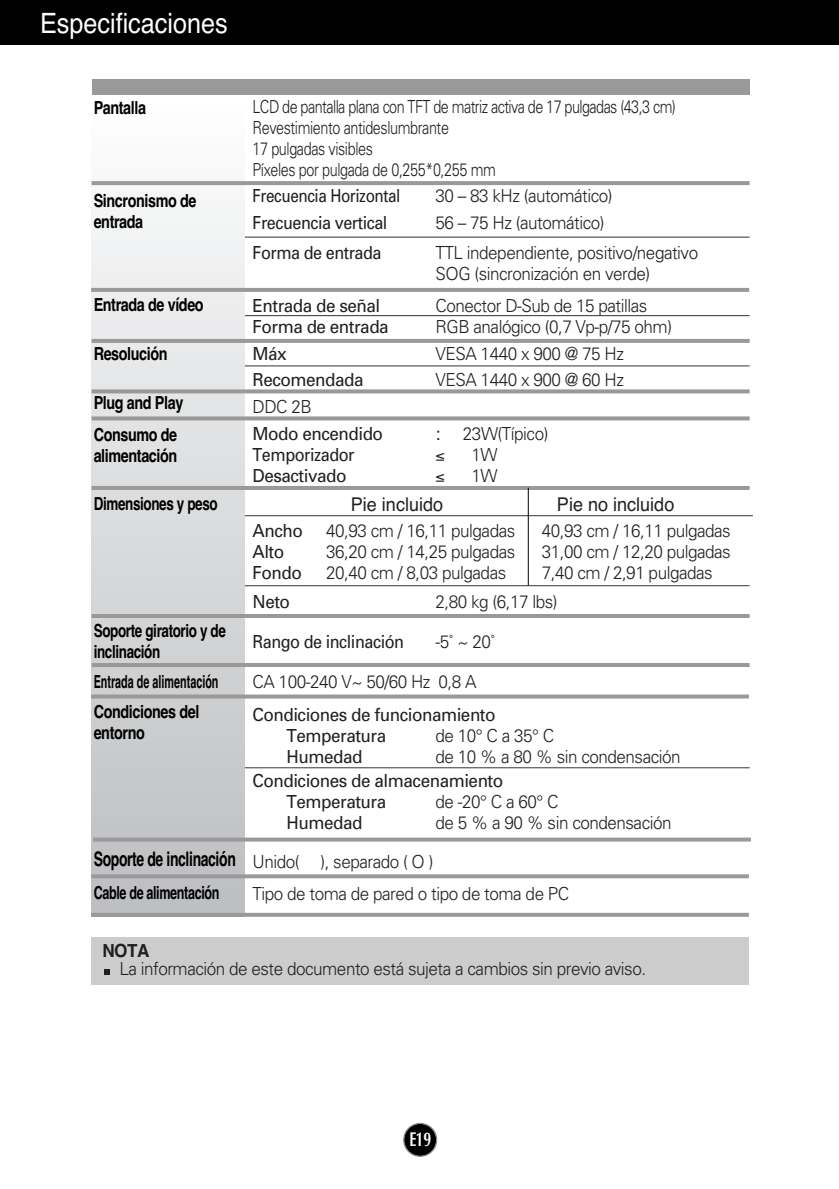
<style>
.page{position:relative;width:839px;height:1189px;background:#fff}
.page>*{position:absolute;margin:0;border:0;box-sizing:border-box;transform-origin:0 0}
.t1{font:28px "Helvetica";color:#fff;scale:.9 1}
.t2{font:700 20px "Helvetica";letter-spacing:-.025em;color:#000;scale:.7 1}
.t3{font:700 20px "Optima";color:#fff;scale:.7 1}
.t4{font:19px "Helvetica";color:#231f20;scale:.95 1}
.t5{font:300 18px/21px "Univers";letter-spacing:-.03em;color:#231f20;scale:.95 1}
.t6{font:18px/21px "Univers";letter-spacing:-.03em;color:#231f20;scale:.95 1}
.t7{font:300 18px/21px "Univers";letter-spacing:-.03em;color:#231f20;scale:.8 1}
.t8{font:700 18px/21px "Helvetica";letter-spacing:-.03em;color:#000;scale:.8 1}
.t9{font:18px "Univers";letter-spacing:-.03em;color:#231f20;scale:.9 1}
.t10{font:700 18px/21px "Helvetica";letter-spacing:-.03em;color:#000;scale:.75 1}
.t11{font:700 18px/29.6px "Helvetica";color:#000;scale:.6 1}
.t12{font:18px "Univers";letter-spacing:-.03em;color:#231f20;scale:.85 1}
.t13{font:700 18px "Helvetica";letter-spacing:-.03em;color:#000;scale:.7 1}
.t14{font:700 18px "Helvetica";color:#231f20;scale:.95 1}
.s1{font-family:"Helvetica";font-weight:400}
</style>
<div class="page">
<div style="left:404px;top:1124px;width:32px;height:32px;background:#000;border-radius:50%"></div>
<div style="left:403px;top:1123px;width:34px;height:34px;border:1px solid #808080;border-radius:50%"></div>
<div style="left:0;top:0;width:839px;height:45px;background:#000"></div>
<div style="left:91px;top:937px;width:657px;height:48px;background:#ccc"></div>
<svg style="left:104px;top:969px;width:6px;height:6px"></svg>
<div style="left:92px;top:79px;width:657px;height:16px;background:#999"></div>
<div style="left:92px;top:99px;width:153px;height:817px;background:linear-gradient(to bottom,#fdfdfe,#bcbdc0)"></div>
<hr style="left:245px;top:237px;width:504px;height:1px;background:#333">
<hr style="left:92px;top:181px;width:657px;height:4px;background:#999">
<hr style="left:91px;top:288px;width:658px;height:4px;background:#999">
<hr style="left:92px;top:339px;width:657px;height:4px;background:#999">
<svg style="left:92px;top:389px;width:657px;height:4px;background:#a3a3a3"></svg>
<hr style="left:92px;top:486px;width:657px;height:4px;background:#999">
<hr style="left:92px;top:614px;width:657px;height:4px;background:#999">
<hr style="left:245px;top:315px;width:504px;height:1px;background:#333">
<hr style="left:245px;top:365px;width:504px;height:1px;background:#333">
<svg style="left:91px;top:694px;width:658px;height:4px;background:#a4a4a5"></svg>
<svg style="left:93px;top:837px;width:658px;height:4px;background:#a5a5a5"></svg>
<svg style="left:91px;top:874px;width:658px;height:4px;background:#a0a0a0"></svg>
<svg style="left:91px;top:913px;width:658px;height:4px;background:#9c9c9c"></svg>
<hr style="left:245px;top:767px;width:504px;height:1px;background:#333">
<hr style="left:245px;top:585px;width:504px;height:1px;background:#333">
<svg style="left:92px;top:416px;width:657px;height:4px;background:#a3a3a3"></svg>
<hr style="left:92px;top:663px;width:657px;height:4px;background:#999">
<hr style="left:245px;top:515px;width:508px;height:1px;background:#333">
<hr style="left:528px;top:488px;width:1px;height:97px;background:#000">
<h1 class="t1" style="left:40px;top:13px;width:210px">Especificaciones</h1>
<p class="t8" style="left:94px;top:99px;width:67px">Pantalla</p>
<p class="t8" style="left:94px;top:192px;width:130px">Sincronismo de entrada</p>
<p class="t8" style="left:94px;top:295px;width:139px">Entrada de vídeo</p>
<p class="t8" style="left:94px;top:344px;width:94px">Resolución</p>
<p class="t8" style="left:94px;top:389px;width:114px;line-height:31.6px">Plug and Play<br>Consumo de</p>
<p class="t8" style="left:94px;top:447px;width:106px">alimentación</p>
<p class="t10" style="left:94px;top:494px;width:167px">Dimensiones y peso</p>
<p class="t10" style="left:94px;top:622px;width:178px">Soporte giratorio y de inclinación</p>
<p class="t11" style="left:94px;top:669px;width:210px">Entrada de alimentación<br>Condiciones del</p>
<p class="t8" style="left:94px;top:724px;width:65px">entorno</p>
<p class="t2" style="left:94px;top:852px;width:205px">Soporte de inclinación</p>
<p class="t13" style="left:94px;top:886px;width:181px">Cable de alimentación</p>
<p class="t7" style="left:252px;top:97px;width:531px">LCD de pantalla plana con TFT de matriz activa de 17 pulgadas (43,3 cm)<br>Revestimiento antideslumbrante<br>17 pulgadas visibles<br>Píxeles por pulgada de 0,255*0,255 mm</p>
<p class="t12" style="left:252px;top:189px;width:176px">Frecuencia Horizontal</p>
<p class="t5" style="left:435px;top:187px;width:188px">30 – 83 kHz (automático)</p>
<p class="t9" style="left:252px;top:216px;width:151px">Frecuencia vertical</p>
<p class="t5" style="left:435px;top:214px;width:179px">56 – 75 Hz (automático)</p>
<p class="t9" style="left:252px;top:246px;width:145px">Forma de entrada</p>
<p class="t5" style="left:435px;top:243px;width:278px">TTL independiente, positivo/negativo<br>SOG (sincronización en verde)</p>
<p class="t6" style="left:252px;top:297px;width:136px">Entrada de señal</p>
<p class="t5" style="left:435px;top:297px;width:224px">Conector D-Sub de 15 patillas</p>
<p class="t6" style="left:252px;top:318px;width:145px">Forma de entrada</p>
<p class="t5" style="left:435px;top:318px;width:250px">RGB analógico (0,7 Vp-p/75 ohm)</p>
<p class="t6" style="left:252px;top:344px;width:38px">Máx</p>
<p class="t5" style="left:435px;top:344px;width:200px">VESA 1440 x 900 @ 75 Hz</p>
<p class="t6" style="left:252px;top:371px;width:118px">Recomendada</p>
<p class="t5" style="left:435px;top:371px;width:200px">VESA 1440 x 900 @ 60 Hz</p>
<p class="t5" style="left:252px;top:398px;width:64px">DDC 2B</p>
<p class="t6" style="left:252px;top:424px;width:139px">Modo encendido</p>
<p class="t5" style="left:435px;top:424px;width:120px"><span class="s1">:</span> 23W(Típico)</p>
<p class="t9" style="left:252px;top:448px;width:115px">Temporizador</p>
<p class="t5" style="left:471px;top:445px;width:29px">1W</p>
<p class="t6" style="left:252px;top:466px;width:100px">Desactivado</p>
<p class="t5" style="left:471px;top:466px;width:29px">1W</p>
<p class="t4" style="left:351px;top:498px;width:99px">Pie incluido</p>
<p class="t4" style="left:557px;top:498px;width:125px">Pie no incluido</p>
<p class="t6" style="left:252px;top:522px;width:54px">Ancho</p>
<p class="t5" style="left:326px;top:522px;width:200px">40,93 cm / 16,11 pulgadas</p>
<p class="t5" style="left:542px;top:522px;width:200px">40,93 cm / 16,11 pulgadas</p>
<p class="t6" style="left:252px;top:543px;width:35px">Alto</p>
<p class="t5" style="left:326px;top:543px;width:200px">36,20 cm / 14,25 pulgadas</p>
<p class="t5" style="left:542px;top:543px;width:200px">31,00 cm / 12,20 pulgadas</p>
<p class="t6" style="left:252px;top:564px;width:53px">Fondo</p>
<p class="t5" style="left:326px;top:564px;width:191px">20,40 cm / 8,03 pulgadas</p>
<p class="t5" style="left:542px;top:564px;width:181px">7,40 cm / 2,91 pulgadas</p>
<p class="t6" style="left:252px;top:593px;width:41px">Neto</p>
<p class="t5" style="left:435px;top:593px;width:130px">2,80 kg (6,17 lbs)</p>
<p class="t9" style="left:252px;top:634px;width:170px">Rango de inclinación</p>
<p class="t5" style="left:435px;top:632px;width:64px">-5˚ ~ 20˚</p>
<p class="t5" style="left:252px;top:673px;width:237px">CA 100-240 V~ 50/60 Hz 0,8 A</p>
<p class="t6" style="left:286px;top:705px;width:221px;text-indent:-34px">Condiciones de funcionamiento<br>Temperatura</p>
<p class="t5" style="left:435px;top:726px;width:126px">de 10° C a 35° C</p>
<p class="t6" style="left:286px;top:747px;width:81px">Humedad</p>
<p class="t5" style="left:435px;top:747px;width:259px">de 10 % a 80 % sin condensación</p>
<p class="t6" style="left:286px;top:771px;width:230px;text-indent:-34px">Condiciones de almacenamiento<br>Temperatura</p>
<p class="t5" style="left:435px;top:792px;width:131px">de -20° C a 60° C</p>
<p class="t6" style="left:286px;top:813px;width:81px">Humedad</p>
<p class="t5" style="left:435px;top:813px;width:250px">de 5 % a 90 % sin condensación</p>
<p class="t5" style="left:252px;top:847px;width:335px;line-height:31.6px">Unido( ), separado ( O )<br>Tipo de toma de pared o tipo de toma de PC</p>
<p class="t14" style="left:102px;top:944px;width:51px">NOTA</p>
<p class="t5" style="left:119px;top:960px;width:556px">La información de este documento está sujeta a cambios sin previo aviso.</p>
<p class="t3" style="left:409px;top:1131px;width:33px">E19</p>
</div>
